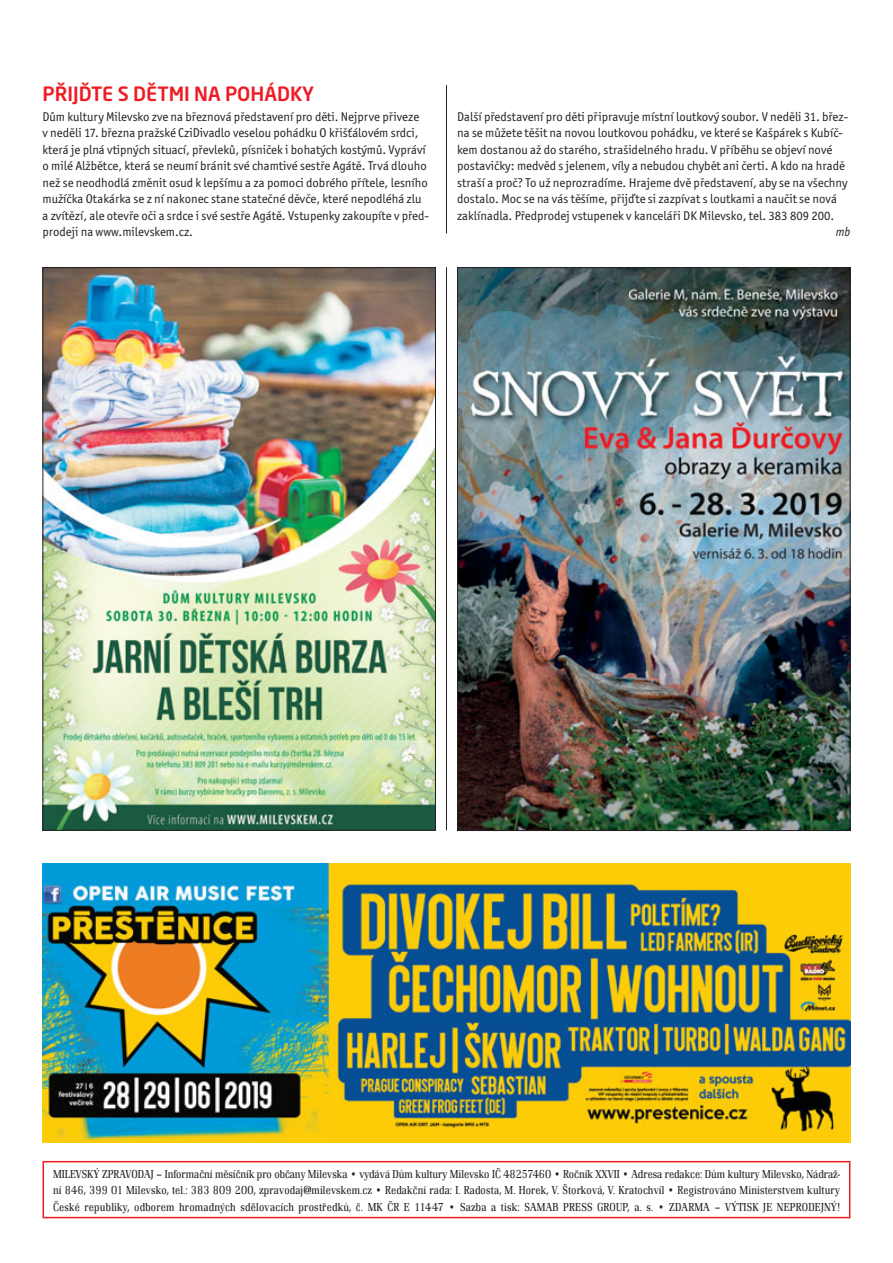
<style>
.page{position:relative;width:893px;height:1263px;background:#fff}
.page>*{position:absolute;margin:0;border:0;box-sizing:border-box;transform-origin:0 0}
.t1{font:500 19.5px "Neo Sans Pro";color:#ed1c24}
.t2{font:12.75px/16.5px "Officina Sans Itc TOT";color:#231f20}
.t3{font:italic 12.75px "Officina Sans Itc TOT";color:#231f20;scale:.95 1}
.t4{font:300 12px/16.5px "Renault TOT";letter-spacing:.02em;color:#231f20;text-align:justify;scale:.85 1}
</style>
<div class="page">
<hr style="left:446px;top:267px;width:1px;height:563px;background:#231f20">
<div style="left:43px;top:1161px;width:807px;height:57px;border:2px solid #ed1c24"></div>
<img style="left:43px;top:863px;width:807px;height:280px">
<img style="left:45px;top:269px;width:389px;height:560px">
<img style="left:459px;top:269px;width:389px;height:560px">
<hr style="left:446px;top:85px;width:1px;height:148px;background:#231f20">
<h1 class="t1" style="left:43px;top:83px;width:273px">PŘIJĎTE S DĚTMI NA POHÁDKY</h1>
<p class="t2" style="left:43px;top:109px;width:388px">Dům kultury Milevsko zve na březnová představení pro děti. Nejprve přiveze<br>v neděli 17. března pražské CziDivadlo veselou pohádku O křišťálovém srdci, která je plná vtipných situací, převleků, písniček i bohatých kostýmů. Vypráví o milé Alžbětce, která se neumí bránit své chamtivé sestře Agátě. Trvá dlouho než se neodhodlá změnit osud k lepšímu a za pomoci dobrého přítele, lesního mužíčka Otakárka se z ní nakonec stane statečné děvče, které nepodléhá zlu a zvítězí, ale otevře oči a srdce i své sestře Agátě. Vstupenky zakoupíte v před&shy;prodeji na www.milevskem.cz.</p>
<p class="t2" style="left:457px;top:109px;width:393px">Další představení pro děti připravuje místní loutkový soubor. V neděli 31. břez&shy;na se můžete těšit na novou loutkovou pohádku, ve které se Kašpárek s Kubíč&shy;kem dostanou až do starého, strašidelného hradu. V příběhu se objeví nové postavičky: medvěd s jelenem, víly a nebudou chybět ani čerti. A kdo na hradě straší a proč? To už neprozradíme. Hrajeme dvě představení, aby se na všechny dostalo. Moc se na vás těšíme, přijďte si zazpívat s loutkami a naučit se nová zaklínadla. Předprodej vstupenek v kanceláři DK Milevsko, tel. 383 809 200.</p>
<p class="t3" style="left:836px;top:227px;width:17px">mb</p>
<p class="t4" style="left:53px;top:1167px;width:927px">MILEVSKÝ ZPRAVODAJ – Informační měsíčník pro občany Milevska • vydává Dům kultury Milevsko IČ 48257460 • Ročník XXVII • Adresa redakce: Dům kultury Milevsko, Nádraž - ní 846, 399 01 Milevsko, tel.: 383 809 200, zpravodaj@milevskem.cz • Redakční rada: I. Radosta, M. Horek, V. Štorková, V. Kratochvíl • Registrováno Ministerstvem kultury České republiky, odborem hromadných sdělovacích prostředků, č. MK ČR E 11447 • Sazba a tisk: SAMAB PRESS GROUP, a. s. • ZDARMA – VÝTISK JE NEPRODEJNÝ!</p>
</div>
